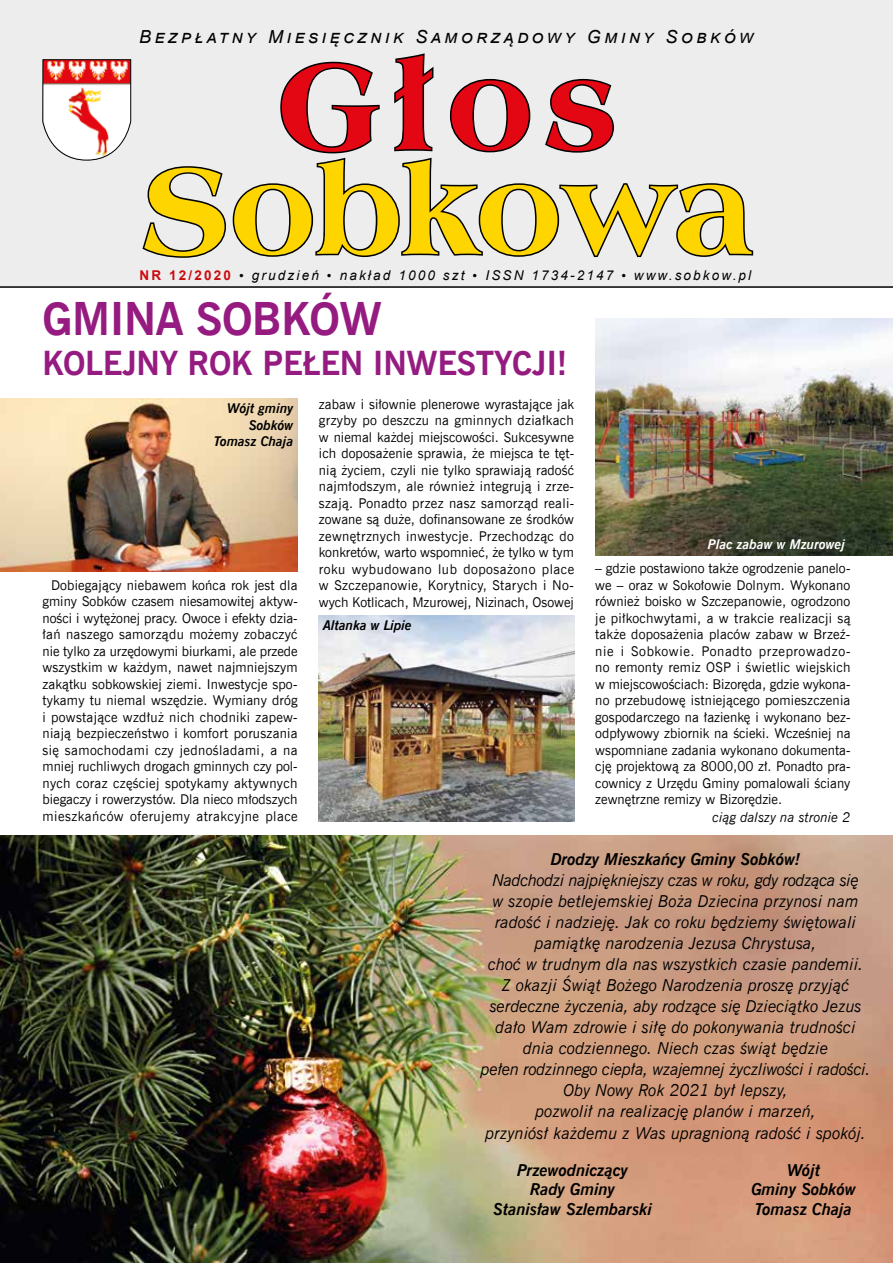
<style>
.page{position:relative;width:893px;height:1263px;background:#fff}
.page>*{position:absolute;margin:0;border:0;box-sizing:border-box;transform-origin:0 0}
.t1{font:129px "Americana X Bd EU";color:#ffd500}
.t2{font:129px "Americana X Bd EU";color:#e30613}
.t3{font:700 45px "News Goth EU";letter-spacing:-.01em;color:#951b81}
.t4{font:700 33px "News Goth EU";letter-spacing:-.01em;color:#951b81}
.t5{font:italic 18px "Arial";letter-spacing:.2em;color:#000}
.t6{font:italic 16.5px/21px "News Goth EU";color:#000;text-align:center}
.t7{font:italic 700 16.5px/19.5px "News Goth EU";color:#000;text-align:center}
.t8{font:13.5px/16.5px "News Goth EU";color:#000;text-align:justify}
.t9{font:italic 13.5px "Arial";letter-spacing:.16em;color:#000}
.t10{font:italic 700 13.5px/16.5px "News Goth EU";color:#000;text-align:right}
.t11{font:italic 13.5px "News Goth EU";color:#000}
.t12{font:italic 700 13.5px "News Goth EU";color:#fff}
.s1{font-weight:700;font-style:normal;color:#cb0b0f}
.s2{font-family:"Times New Roman";font-style:normal}
</style>
<div class="page">
<div style="left:0;top:0;width:893px;height:286px;background:#ededed"></div>
<svg style="left:142px;top:53px;width:612px;height:205px"></svg>
<svg style="left:42px;top:59px;width:89px;height:102px;background:#ebbcb8"></svg>
<hr style="left:0;top:286px;width:893px;height:2px;background:#000">
<img style="left:0;top:399px;width:298px;height:172px">
<img style="left:595px;top:318px;width:298px;height:237px">
<img style="left:319px;top:615px;width:255px;height:207px">
<img style="left:0;top:836px;width:893px;height:427px">
<h3 class="t5" style="left:139px;top:25px;width:614px">Bezpłatny Miesięcznik Samorządowy Gminy Sobków</h3>
<h1 class="t2" style="left:277px;top:29px;width:342px">Głos</h1>
<h1 class="t1" style="left:142px;top:133px;width:612px">Sobkowa</h1>
<p class="t9" style="left:140px;top:266px;width:613px"><span class="s1">NR 12/2020</span> <span class="s2">•</span> grudzień <span class="s2">•</span> nakład 1000 szt <span class="s2">•</span> ISSN 1734-2147 <span class="s2">•</span> www.sobkow.pl</p>
<h2 class="t3" style="left:43px;top:291px;width:341px">GMINA SOBKÓW</h2>
<h3 class="t4" style="left:43px;top:342px;width:527px">KOLEJNY ROK PEŁEN INWESTYCJI!</h3>
<p class="t10" style="left:214px;top:400px;width:81px">Wójt gminy<br>Sobków<br>Tomasz Chaja</p>
<p class="t8" style="left:43px;top:577px;width:257px;text-indent:9px">Dobiegający niebawem końca rok jest dla gminy Sobków czasem niesamowitej aktyw&shy;ności i wytężonej pracy. Owoce i efekty dzia&shy;łań naszego samorządu możemy zobaczyć nie tylko za urzędowymi biurkami, ale przede wszystkim w każdym, nawet najmniejszym zakątku sobkowskiej ziemi. Inwestycje spo&shy;tykamy tu niemal wszędzie. Wymiany dróg i powstające wzdłuż nich chodniki zapew&shy;niają bezpieczeństwo i komfort poruszania się samochodami czy jednośladami, a na mniej ruchliwych drogach gminnych czy pol&shy;nych coraz częściej spotykamy aktywnych biegaczy i rowerzystów. Dla nieco młodszych mieszkańców oferujemy atrakcyjne place</p>
<p class="t8" style="left:319px;top:396px;width:257px">zabaw i siłownie plenerowe wyrastające jak grzyby po deszczu na gminnych działkach w niemal każdej miejscowości. Sukcesywne ich doposażenie sprawia, że miejsca te tęt&shy;nią życiem, czyli nie tylko sprawiają radość najmłodszym, ale również integrują i zrze&shy;szają. Ponadto przez nasz samorząd reali&shy;zowane są duże, dofinansowane ze środków zewnętrznych inwestycje. Przechodząc do konkretów, warto wspomnieć, że tylko w tym roku wybudowano lub doposażono place w Szczepanowie, Korytnicy, Starych i No&shy;wych Kotlicach, Mzurowej, Nizinach, Osowej</p>
<p class="t10" style="left:323px;top:617px;width:90px">Altanka w Lipie</p>
<p class="t12" style="left:708px;top:536px;width:139px">Plac zabaw w Mzurowej</p>
<p class="t8" style="left:595px;top:561px;width:257px">– gdzie postawiono także ogrodzenie panelo&shy;we – oraz w Sokołowie Dolnym. Wykonano również boisko w Szczepanowie, ogrodzono je piłkochwytami, a w trakcie realizacji są także doposażenia placów zabaw w Brzeź&shy;nie i Sobkowie. Ponadto przeprowadzo&shy;no remonty remiz OSP i świetlic wiejskich w miejscowościach: Bizoręda, gdzie wykona&shy;no przebudowę istniejącego pomieszczenia gospodarczego na łazienkę i wykonano bez&shy;odpływowy zbiornik na ścieki. Wcześniej na wspomniane zadania wykonano dokumenta&shy;cję projektową za 8000,00 zł. Ponadto pra&shy;cownicy z Urzędu Gminy pomalowali ściany zewnętrzne remizy w Bizorędzie.</p>
<p class="t11" style="left:712px;top:809px;width:140px">ciąg dalszy na stronie 2</p>
<p class="t7" style="left:551px;top:850px;width:251px">Drodzy Mieszkańcy Gminy Sobków!</p>
<p class="t6" style="left:481px;top:870px;width:391px">Nadchodzi najpiękniejszy czas w roku, gdy rodząca się<br>w szopie betlejemskiej Boża Dziecina przynosi nam radość i nadzieję. Jak co roku będziemy świętowali pamiątkę narodzenia Jezusa Chrystusa,<br>choć w trudnym dla nas wszystkich czasie pandemii.<br>Z okazji Świąt Bożego Narodzenia proszę przyjąć serdeczne życzenia, aby rodzące się Dzieciątko Jezus dało Wam zdrowie i siłę do pokonywania trudności dnia codziennego. Niech czas świąt będzie<br>pełen rodzinnego ciepła, wzajemnej życzliwości i radości.<br>Oby Nowy Rok 2021 był lepszy,<br>pozwolił na realizację planów i marzeń,<br>przyniósł każdemu z Was upragnioną radość i spokój.</p>
<p class="t7" style="left:493px;top:1161px;width:160px">Przewodniczący<br>Rady Gminy<br>Stanisław Szlembarski</p>
<p class="t7" style="left:751px;top:1161px;width:106px">Wójt<br>Gminy Sobków<br>Tomasz Chaja</p>
</div>
